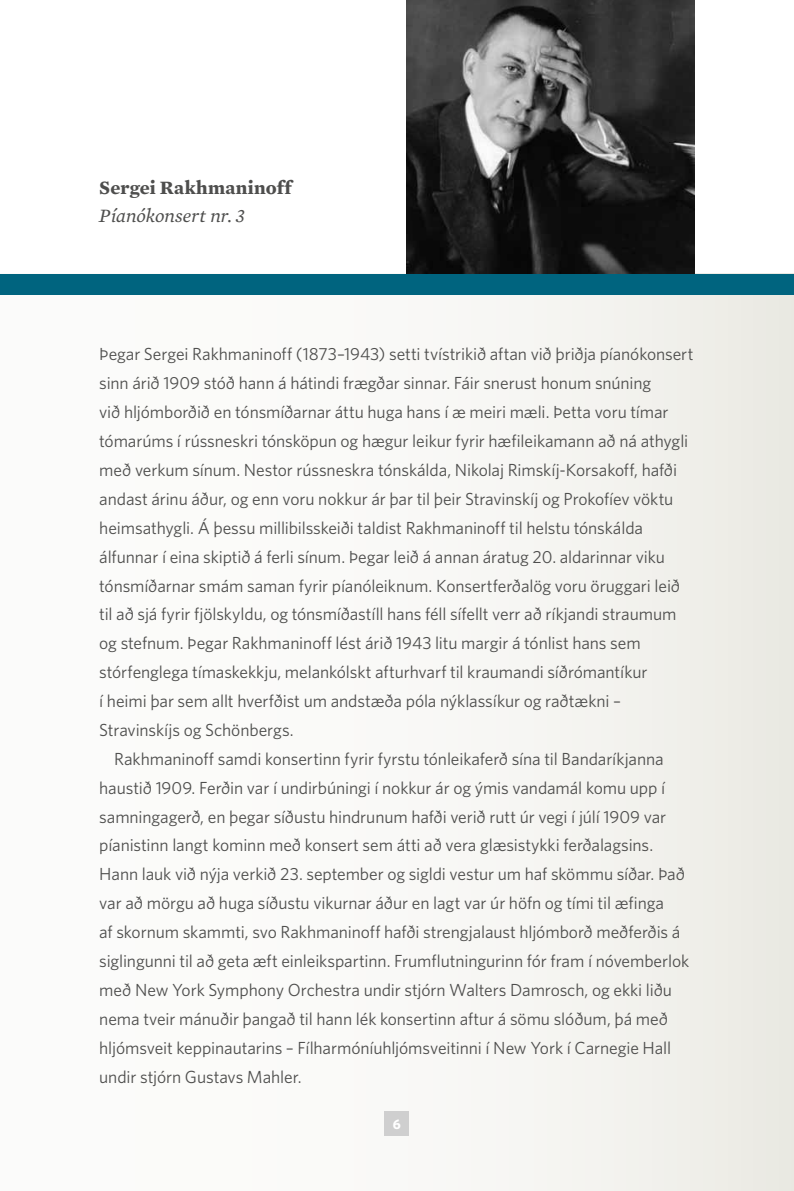
<style>
.page{position:relative;width:794px;height:1191px;background:#fff}
.page>*{position:absolute;margin:0;border:0;box-sizing:border-box;transform-origin:0 0}
.t1{font:700 19.25px "Mercury Text G2";letter-spacing:.015em;color:#4e4e4d}
.t2{font:italic 19.25px "Mercury Text G2";color:#4e4e4d}
.t3{font:17.5px "Whitney";letter-spacing:-.005em;color:#4e4e4d}
.t4{font:700 14px "Whitney";color:#fff}
</style>
<div class="page">
<div style="left:0;top:274px;width:794px;height:917px;background:linear-gradient(to right,#fff,#efeee9)"></div>
<div style="left:384px;top:1111px;width:25px;height:25px;background:#cfcfcf"></div>
<div style="left:0;top:274px;width:794px;height:21px;background:#00647f"></div>
<img style="left:407px;top:0;width:287px;height:274px">
<p class="t1" style="left:99px;top:176px;width:194px">Sergei Rakhmaninoff</p>
<p class="t2" style="left:99px;top:205px;width:147px">Píanókonsert nr. 3</p>
<p class="t3" style="left:99px;top:344px;width:596px">Þegar Sergei Rakhmaninoff (1873–1943) setti tvístrikið aftan við þriðja píanókonsert</p>
<p class="t3" style="left:99px;top:373px;width:553px">sinn árið 1909 stóð hann á hátindi frægðar sinnar. Fáir snerust honum snúning</p>
<p class="t3" style="left:99px;top:402px;width:571px">við hljómborðið en tónsmíðarnar áttu huga hans í æ meiri mæli. Þetta voru tímar</p>
<p class="t3" style="left:99px;top:430px;width:590px">tómarúms í rússneskri tónsköpun og hægur leikur fyrir hæfileikamann að ná athygli</p>
<p class="t3" style="left:99px;top:459px;width:579px">með verkum sínum. N estor rússneskra tónskálda, N ikolaj Rimskíj-Korsakoff, hafði</p>
<p class="t3" style="left:99px;top:488px;width:575px">andast árinu áður, og enn voru nokkur ár þar til þeir Stravinskíj og Prokofíev vöktu</p>
<p class="t3" style="left:99px;top:517px;width:545px">heimsathygli. Á þessu millibilsskeiði taldist Rakhmaninoff til helstu tónskálda</p>
<p class="t3" style="left:99px;top:546px;width:567px">álfunnar í eina skiptið á ferli sínum. Þegar leið á annan áratug 20. aldarinnar viku</p>
<p class="t3" style="left:99px;top:575px;width:582px">tónsmíðarnar smám saman fyrir píanóleiknum. Konsertferðalög voru öruggari leið</p>
<p class="t3" style="left:99px;top:604px;width:578px">til að sjá fyrir fjölskyldu, og tónsmíðastíll hans féll sífellt verr að ríkjandi straumum</p>
<p class="t3" style="left:99px;top:633px;width:543px">og stefnum. Þegar Rakhmaninoff lést árið 1943 litu margir á tónlist hans sem</p>
<p class="t3" style="left:99px;top:661px;width:550px">stórfenglega tímaskekkju, melankólskt afturhvarf til kraumandi síðrómantíkur</p>
<p class="t3" style="left:99px;top:690px;width:523px">í heimi þar sem allt hverfðist um andstæða póla nýklassíkur og raðtækni –</p>
<p class="t3" style="left:99px;top:719px;width:196px">Stravinskíjs og Schönbergs.</p>
<p class="t3" style="left:114px;top:748px;width:551px">Rakhmaninoff samdi konsertinn fyrir fyrstu tónleikaferð sína til Bandaríkjanna</p>
<p class="t3" style="left:99px;top:777px;width:567px">haustið 1909. Ferðin var í undirbúningi í nokkur ár og ýmis vandamál komu upp í</p>
<p class="t3" style="left:99px;top:806px;width:568px">samningagerð, en þegar síðustu hindrunum hafði verið rutt úr vegi í júlí 1909 var</p>
<p class="t3" style="left:99px;top:835px;width:555px">píanistinn langt kominn með konsert sem átti að vera glæsistykki ferðalagsins.</p>
<p class="t3" style="left:99px;top:864px;width:587px">Hann lauk við nýja verkið 23. september og sigldi vestur um haf skömmu síðar. Það</p>
<p class="t3" style="left:99px;top:892px;width:566px">var að mörgu að huga síðustu vikurnar áður en lagt var úr höfn og tími til æfinga</p>
<p class="t3" style="left:99px;top:921px;width:582px">af skornum skammti, svo Rakhmaninoff hafði strengjalaust hljómborð meðferðis á</p>
<p class="t3" style="left:99px;top:950px;width:591px">siglingunni til að geta æft einleikspartinn. Frumflutningurinn fór fram í nóvemberlok</p>
<p class="t3" style="left:99px;top:979px;width:574px">með N ew York Symphony Orchestra undir stjórn Walters Damrosch, og ekki liðu</p>
<p class="t3" style="left:99px;top:1008px;width:570px">nema tveir mánuðir þangað til hann lék konsertinn aftur á sömu slóðum, þá með</p>
<p class="t3" style="left:99px;top:1037px;width:573px">hljómsveit keppinautarins – Fílharmóníuhljómsveitinni í N ew York í Carnegie Hall</p>
<p class="t3" style="left:99px;top:1066px;width:204px">undir stjórn Gustavs Mahler.</p>
<p class="t4" style="left:393px;top:1115px;width:10px">6</p>
</div>
